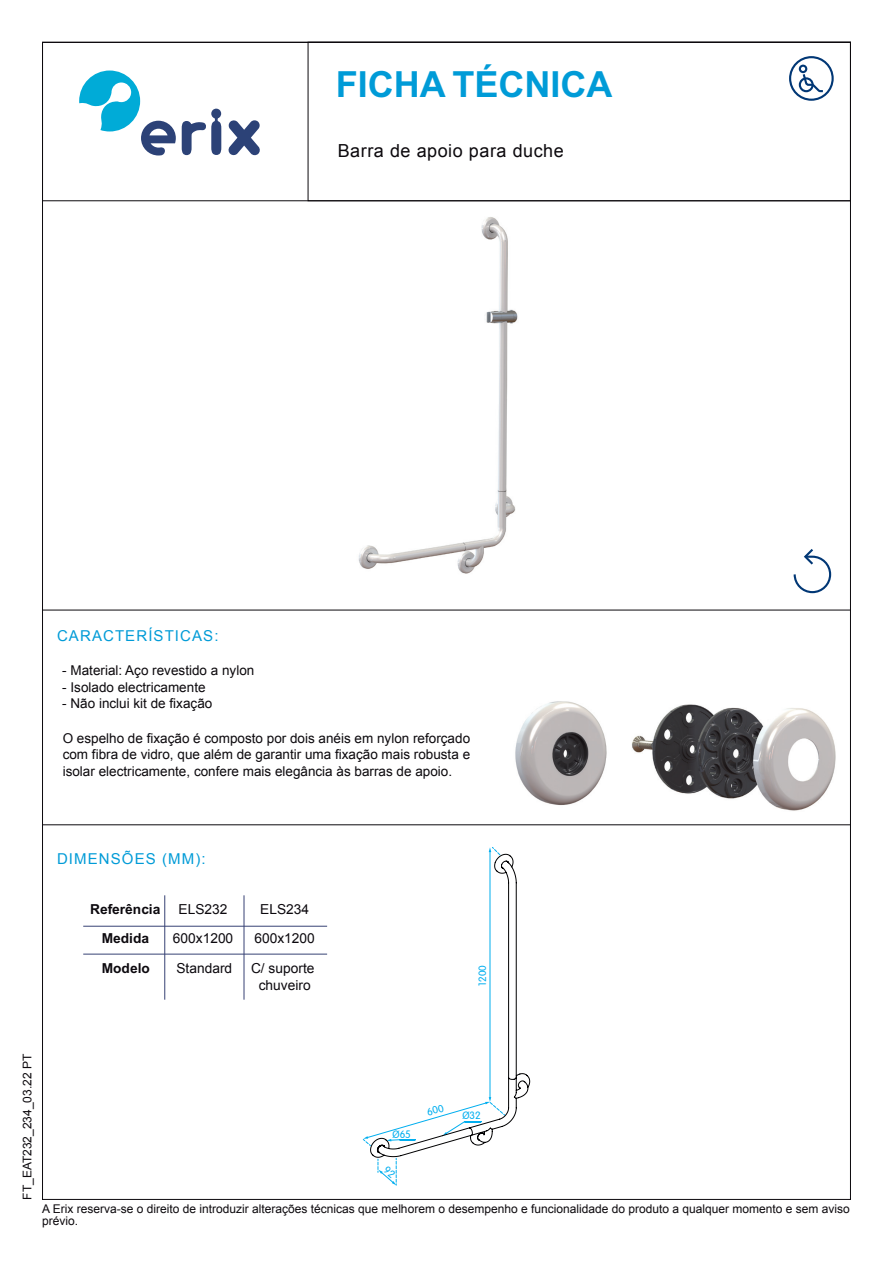
<style>
.page{position:relative;width:893px;height:1263px;background:#fff}
.page>*{position:absolute;margin:0;border:0;box-sizing:border-box;transform-origin:0 0}
.t1{font:700 36px "Arial";color:#009bd7}
.t2{font:18px "Arial";letter-spacing:.03em;color:#0c090d}
.t3{font:15px "Arial";letter-spacing:.075em;color:#009bd7}
.t4{font:13.8px/29px "Arial";color:#0c090e;text-align:center}
.t5{font:700 13.8px "Arial";color:#0c090e}
.t6{font:13.5px/16.2px "Arial";color:#0c090d;text-align:justify}
.t7{font:12px/12px "Arial";color:#0c090d}
.t8{font:300 10.5px "VAG Rounded LT";color:#00aeef}
</style>
<div class="page">
<img style="left:497px;top:701px;width:124px;height:125px">
<img style="left:617px;top:701px;width:219px;height:115px">
<svg style="left:182px;top:109px;width:39px;height:46px"></svg>
<svg style="left:228px;top:120px;width:32px;height:36px"></svg>
<svg style="left:79px;top:71px;width:97px;height:84px"></svg>
<div style="left:308px;top:42px;width:543px;height:159px;border:1px solid #0c090d"></div>
<hr style="left:42px;top:610px;width:808px;height:1px;background:#0c090d">
<hr style="left:42px;top:824px;width:808px;height:1px;background:#0c090d">
<div style="left:789px;top:56px;width:45px;height:45px;border:2px solid #013775;border-radius:50%"></div>
<div style="left:799px;top:65px;width:8px;height:8px;border:2px solid #013775;border-radius:50%"></div>
<div style="left:799px;top:77px;width:15px;height:15px;border:2px solid #013775;border-radius:50%"></div>
<svg style="left:801px;top:72px;width:22px;height:21px"></svg>
<img style="left:358px;top:217px;width:160px;height:357px">
<svg style="left:489px;top:847px;width:11px;height:7px"></svg>
<svg style="left:370px;top:854px;width:160px;height:303px"></svg>
<svg style="left:793px;top:549px;width:39px;height:45px"></svg>
<hr style="left:83px;top:926px;width:244px;height:1px;background:#374274">
<hr style="left:83px;top:954px;width:244px;height:1px;background:#374274">
<hr style="left:244px;top:895px;width:1px;height:105px;background:#374274">
<hr style="left:164px;top:895px;width:1px;height:105px;background:#374274">
<svg style="left:378px;top:1158px;width:19px;height:27px"></svg>
<svg style="left:363px;top:1097px;width:142px;height:49px"></svg>
<h1 class="t1" style="left:336px;top:63px;width:278px">FICHA TÉCNICA</h1>
<h2 class="t2" style="left:338px;top:139px;width:228px">Barra de apoio para duche</h2>
<p class="t3" style="left:57px;top:626px;width:163px">CARACTERÍSTICAS:</p>
<p class="t6" style="left:62px;top:663px;width:194px">- Material: Aço revestido a nylon</p>
<p class="t6" style="left:62px;top:679px;width:145px">- Isolado electricamente</p>
<p class="t6" style="left:62px;top:695px;width:152px">- Não inclui kit de fixação</p>
<p class="t6" style="left:63px;top:730px;width:409px">O espelho de fixação é composto por dois anéis em nylon reforçado com fibra de vidro, que além de garantir uma fixação mais robusta e isolar electricamente, confere mais elegância às barras de apoio.</p>
<p class="t3" style="left:57px;top:849px;width:150px">DIMENSÕES (MM):</p>
<p class="t5" style="left:90px;top:901px;width:72px">Referência</p>
<p class="t4" style="left:173px;top:895px;width:62px">ELS232<br>600x1200</p>
<p class="t4" style="left:254px;top:895px;width:62px">ELS234<br>600x1200</p>
<p class="t5" style="left:102px;top:960px;width:50px">Modelo</p>
<p class="t4" style="left:176px;top:954px;width:57px">Standard</p>
<p class="t4" style="left:251px;top:960px;width:65px;line-height:16.5px">C/ suporte chuveiro</p>
<p class="t5" style="left:102px;top:930px;width:49px">Medida</p>
<p class="t8" style="left:476px;top:986px;width:22px;rotate:-90deg">1200</p>
<p class="t7" style="left:21px;top:1200px;width:147px;rotate:-90deg">FT_EAT232_234_03.22 PT</p>
<p class="t8" style="left:392px;top:1128px;width:20px">Ø65</p>
<p class="t8" style="left:462px;top:1109px;width:20px">Ø32</p>
<p class="t7" style="left:42px;top:1203px;width:809px">A Erix reserva-se o direito de introduzir alterações técnicas que melhorem o desempenho e funcionalidade do produto a qualquer momento e sem aviso prévio.</p>
</div>
